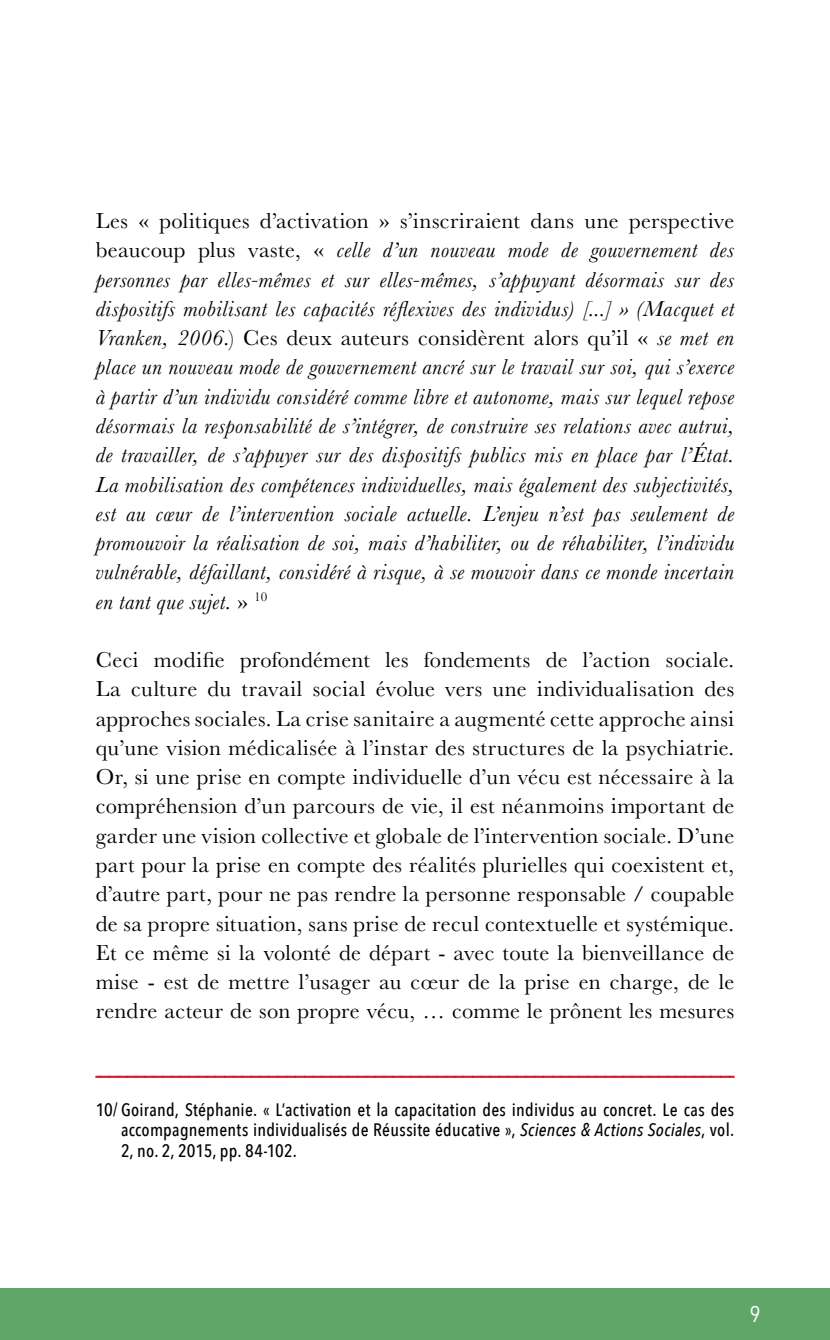
<style>
.page{position:relative;width:830px;height:1340px;background:#fff}
.page>*{position:absolute;margin:0;border:0;box-sizing:border-box;transform-origin:0 0}
.Body_Texte_1{font:italic 22.5px/29.2px "Baskerville";letter-spacing:.025em;color:#000;text-align:justify}
.Body_Texte_1-2{font:22.5px/29.2px "Baskerville";letter-spacing:.015em;color:#000;text-align:justify}
.t1{font:22.5px "Avenir Next Condensed";color:#fff}
.Body_Texte_1-3{font:500 18px/20.2px "Avenir Next Condensed";letter-spacing:.015em;color:#000;text-align:justify}
.s1{font-style:normal}
.s2{font-style:italic}
</style>
<div class="page">
<div style="left:0;top:1288px;width:829px;height:51px;background:#60a668"></div>
<svg style="left:95px;top:1075px;width:639px;height:3px"></svg>
<p class="Body_Texte_1" style="left:96px;top:206px;width:639px"><span class="s1">Les « politiques d’activation » s’inscriraient dans une perspective beaucoup plus vaste, «</span> celle d’un nouveau mode de gouvernement des personnes par elles-mêmes et sur elles-mêmes, s’appuyant désormais sur des dispositifs mobilisant les capacités réflexives des individus) [...] » (Macquet et Vranken, 2006<span class="s1">.) Ces deux auteurs considèrent alors qu’il «</span> se met en place un nouveau mode de gouvernement ancré sur le travail sur soi, qui s’exerce à partir d’un individu considéré comme libre et autonome, mais sur lequel repose désormais la responsabilité de s’intégrer, de construire ses relations avec autrui, de travailler, de s’appuyer sur des dispositifs publics mis en place par l’État.<br>La mobilisation des compétences individuelles, mais également des subjectivités, est au cœur de l’intervention sociale actuelle. L’enjeu n’est pas seulement de promouvoir la réalisation de soi, mais d’habiliter, ou de réhabiliter, l’individu vulnérable, défaillant, considéré à risque, à se mouvoir dans ce monde incertain en tant que sujet. <span class="s1">»</span> <sup>10</sup></p>
<p class="Body_Texte_1-2" style="left:96px;top:645px;width:639px">Ceci modifie profondément les fondements de l’action sociale.<br>La culture du travail social évolue vers une individualisation des approches sociales. La crise sanitaire a augmenté cette approche ainsi qu’une vision médicalisée à l’instar des structures de la psychiatrie.<br>Or, si une prise en compte individuelle d’un vécu est nécessaire à la compréhension d’un parcours de vie, il est néanmoins important de garder une vision collective et globale de l’intervention sociale. D’une part pour la prise en compte des réalités plurielles qui coexistent et, d’autre part, pour ne pas rendre la personne responsable / coupable de sa propre situation, sans prise de recul contextuelle et systémique.<br>Et ce même si la volonté de départ - avec toute la bienveillance de mise - est de mettre l’usager au cœur de la prise en charge, de le rendre acteur de son propre vécu, … comme le prônent les mesures</p>
<p class="Body_Texte_1-3" style="left:121px;top:1099px;width:614px;text-indent:-25px">10/ Goirand, Stéphanie. « L’activation et la capacitation des individus au concret. Le cas des accompagnements individualisés de Réussite éducative », <span class="s2">Sciences &amp; Actions Sociales</span>, vol.<br>2, no. 2, 2015, pp. 84-102.</p>
<p class="t1" style="left:749px;top:1294px;width:12px">9</p>
</div>
